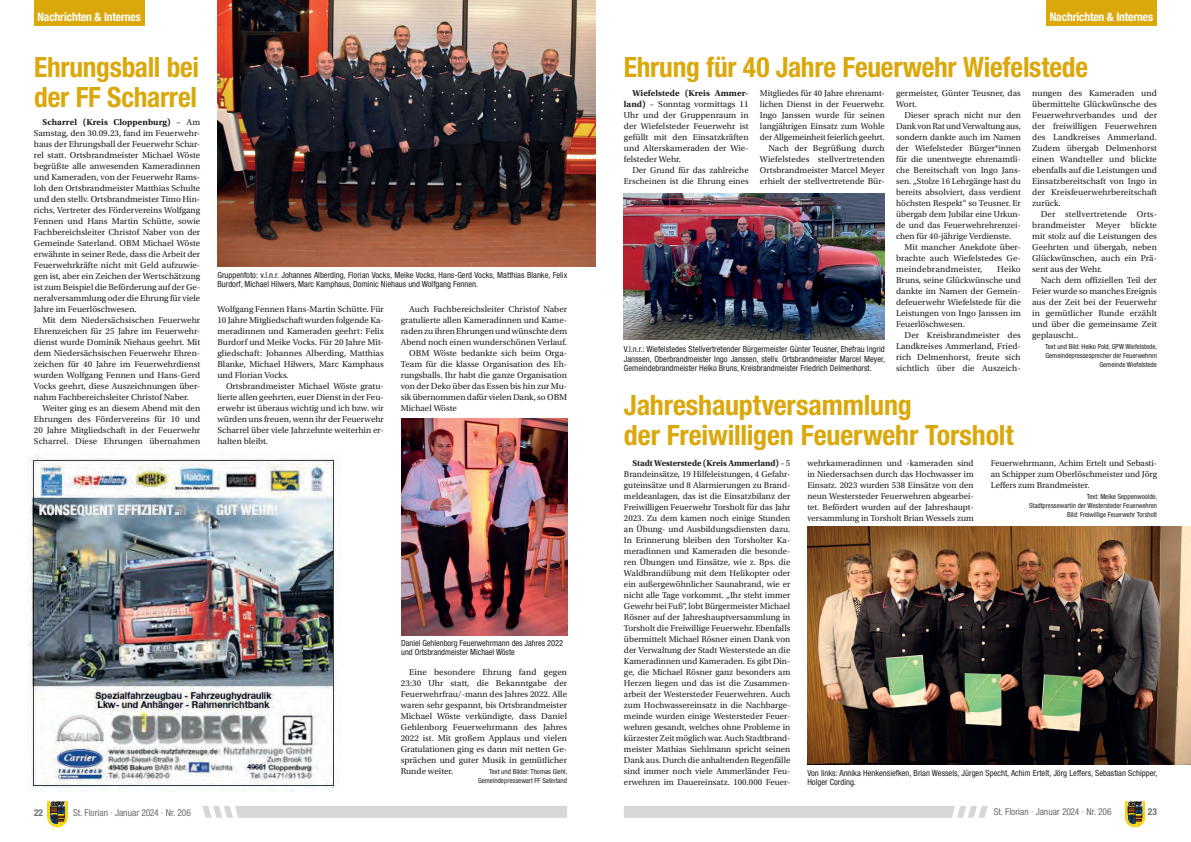
<style>
.page{position:relative;width:1191px;height:842px;background:#fff}
.page>*{position:absolute;margin:0;border:0;box-sizing:border-box;transform-origin:0 0}
.t1{font:700 condensed 28px/30px "Helvetica Neue LT Std";letter-spacing:-.01em;color:#dba80c}
.t2{font:700 condensed 11.8px "Helvetica Neue LT Std";letter-spacing:-.005em;color:#fff}
.t3{font:condensed 9.5px "Helvetica Neue LT Std";color:#6c6d70}
.t4{font:700 condensed 9.5px "Helvetica Neue LT Std";color:#6c6d70}
.t5{font:9px/11px "Utopia Std";color:#231f20;text-align:justify}
.t6{font:condensed 8.5px/9.2px "Helvetica Neue LT Std";color:#231f20}
.t7{font:condensed 7px/9px "Helvetica Neue LT Std";color:#231f20;text-align:right}
.s1{font-weight:700}
</style>
<div class="page">
<div style="left:202px;top:806px;width:365px;height:12px;background:#d6d7d9"></div>
<div style="left:624px;top:806px;width:363px;height:12px;background:#d6d7d9"></div>
<svg style="left:47px;top:801px;width:20px;height:26px"></svg>
<svg style="left:1125px;top:801px;width:20px;height:26px"></svg>
<div style="left:34px;top:0;width:111px;height:26px;background:#dba80c"></div>
<div style="left:1046px;top:0;width:111px;height:26px;background:#dba80c"></div>
<img style="left:217px;top:0;width:378px;height:267px">
<img style="left:401px;top:419px;width:166px;height:216px">
<img style="left:624px;top:194px;width:260px;height:145px">
<img style="left:28px;top:455px;width:311px;height:336px">
<img style="left:807px;top:527px;width:384px;height:237px">
<h2 class="t2" style="left:37px;top:9px;width:105px">Nachrichten &amp; Internes</h2>
<h2 class="t2" style="left:1049px;top:9px;width:105px">Nachrichten &amp; Internes</h2>
<h1 class="t1" style="left:34px;top:51px;width:166px">Ehrungsball bei der FF Scharrel</h1>
<p class="t5" style="left:34px;top:117px;width:168px;text-indent:9px"><span class="s1">Scharrel (Kreis Cloppenburg)</span> – Am Samstag, den 30.09.23, fand im Feuerwehr&shy;haus der Ehrungsball der Feuerwehr Schar&shy;rel statt. Ortsbrandmeister Michael Wöste begrüßte alle anwesenden Kameradinnen und Kameraden, von der Feuerwehr Rams&shy;loh den Ortsbrandmeister Matthias Schulte und den stellv. Ortsbrandmeister Timo Hin&shy;richs, Vertreter des Fördervereins Wolfgang Fennen und Hans Martin Schütte, sowie Fachbereichsleiter Christof Naber von der Gemeinde Saterland. OBM Michael Wöste erwähnte in seiner Rede, dass die Arbeit der Feuerwehrkräfte nicht mit Geld aufzuwie&shy;gen ist, aber ein Zeichen der Wertschätzung ist zum Beispiel die Beförderung auf der Ge&shy;neralversammlung oder die Ehrung für viele Jahre im Feuerlöschwesen.</p>
<p class="t5" style="left:34px;top:315px;width:168px;text-indent:9px">Mit dem Niedersächsischen Feuerwehr Ehrenzeichen für 25 Jahre im Feuerwehr&shy;dienst wurde Dominik Niehaus geehrt. Mit dem Niedersächsischen Feuerwehr Ehren&shy;zeichen für 40 Jahre im Feuerwehrdienst wurden Wolfgang Fennen und Hans-Gerd Vocks geehrt, diese Auszeichnungen über&shy;nahm Fachbereichsleiter Christof Naber.</p>
<p class="t5" style="left:34px;top:403px;width:168px;text-indent:9px">Weiter ging es an diesem Abend mit den Ehrungen des Fördervereins für 10 und 20 Jahre Mitgliedschaft in der Feuerwehr Scharrel. Diese Ehrungen übernahmen</p>
<h1 class="t1" style="left:624px;top:51px;width:465px">Ehrung für 40 Jahre Feuerwehr Wiefelstede</h1>
<p class="t5" style="left:624px;top:88px;width:126px;text-indent:9px"><span class="s1">Wiefelstede (Kreis Ammer&shy;land)</span> – Sonntag vormittags 11<br>Uhr und der Gruppenraum in der Wiefelsteder Feuerwehr ist gefüllt mit den Einsatzkräften und Alterskameraden der Wie&shy;felsteder Wehr.</p>
<p class="t5" style="left:624px;top:165px;width:126px;text-align:right">Der Grund für das zahlreiche<br>Erscheinen ist die Ehrung eines</p>
<p class="t5" style="left:1032px;top:88px;width:126px">nungen des Kameraden und übermittelte Glückwünsche des Feuerwehrverbandes und der der freiwilligen Feuerwehren des Landkreises Ammerland.<br>Zudem übergab Delmenhorst einen Wandteller und blickte ebenfalls auf die Leistungen und Einsatzbereitschaft von Ingo in der Kreisfeuerwehrbereitschaft zurück.</p>
<p class="t5" style="left:1032px;top:209px;width:126px;text-indent:9px">Der stellvertretende Orts&shy;brandmeister Meyer blickte mit stolz auf die Leistungen des Geehrten und übergab, neben Glückwünschen, auch ein Prä&shy;sent aus der Wehr.</p>
<p class="t5" style="left:1032px;top:275px;width:126px;text-indent:9px">Nach dem offiziellen Teil der Feier wurde so manches Ereignis aus der Zeit bei der Feuerwehr in gemütlicher Runde erzählt und über die gemeinsame Zeit geplauscht..</p>
<p class="t7" style="left:1045px;top:342px;width:114px">Text und Bild: Heiko Pold, GPW Wiefelstede,<br>Gemeindepressesprecher der Feuerwehren<br>Gemeinde Wiefelstede</p>
<p class="t5" style="left:760px;top:88px;width:126px;text-align:right">Mitgliedes für 40 Jahre ehrenamt&shy;lichen Dienst in der Feuerwehr.<br>Ingo Janssen wurde für seinen langjährigen Einsatz zum Wohle der Allgemeinheit feierlich geehrt.<br>Nach der Begrüßung durch<br>Wiefelstedes stellvertretenden<br>Ortsbrandmeister Marcel Meyer erhielt der stellvertretende Bür-</p>
<p class="t5" style="left:896px;top:88px;width:126px">germeister, Günter Teusner, das<br>Wort.</p>
<p class="t5" style="left:896px;top:110px;width:126px;text-indent:9px">Dieser sprach nicht nur den Dank von Rat und Verwaltung aus, sondern dankte auch im Namen der Wiefelsteder Bürger*innen für die unentwegte ehrenamtli&shy;che Bereitschaft von Ingo Jans&shy;sen. „Stolze 16 Lehrgänge hast du bereits absolviert, dass verdient höchsten Respekt“ so Teusner. Er übergab dem Jubilar eine Urkun&shy;de und das Feuerwehrehrenzei&shy;chen für 40-jährige Verdienste.</p>
<p class="t5" style="left:896px;top:242px;width:126px;text-indent:9px">Mit mancher Anekdote über&shy;brachte auch Wiefelstedes Ge&shy;meindebrandmeister,</p>
<p class="t5" style="left:896px;top:264px;width:126px;text-indent:101px">Heiko Bruns, seine Glückwünsche und dankte im Namen der Gemein&shy;defeuerwehr Wiefelstede für die Leistungen von Ingo Janssen im Feuerlöschwesen.</p>
<p class="t5" style="left:896px;top:330px;width:126px;text-indent:9px">Der Kreisbrandmeister des Landkreises Ammerland, Fried&shy;rich Delmenhorst, freute sich sichtlich über die Auszeich-</p>
<p class="t6" style="left:217px;top:270px;width:351px">Gruppenfoto: v.l.n.r. Johannes Alberding, Florian Vocks, Meike Vocks, Hans-Gerd Vocks, Matthias Blanke, Felix<br>Burdorf, Michael Hilwers, Marc Kamphaus, Dominic Niehaus und Wolfgang Fennen.</p>
<p class="t5" style="left:409px;top:304px;width:159px">Auch Fachbereichsleiter Christof Naber</p>
<p class="t5" style="left:401px;top:315px;width:168px">gratulierte allen Kameradinnen und Kame-</p>
<p class="t5" style="left:401px;top:326px;width:168px">raden zu ihren Ehrungen und wünschte dem</p>
<p class="t5" style="left:401px;top:337px;width:168px">Abend noch einen wunderschönen Verlauf.</p>
<p class="t5" style="left:409px;top:348px;width:159px">OBM Wöste bedankte sich beim Orga-</p>
<p class="t5" style="left:401px;top:359px;width:168px">Team für die klasse Organisation des Eh-</p>
<p class="t5" style="left:401px;top:370px;width:168px">rungsballs. Ihr habt die ganze Organisation</p>
<p class="t5" style="left:401px;top:381px;width:168px">von der Deko über das Essen bis hin zur Mu-</p>
<p class="t5" style="left:401px;top:392px;width:168px">sik übernommen dafür vielen Dank, so OBM</p>
<p class="t5" style="left:401px;top:403px;width:58px">Michael Wöste</p>
<p class="t5" style="left:217px;top:304px;width:168px">Wolfgang Fennen Hans-Martin Schütte. Für 10 Jahre Mitgliedschaft wurden folgende Ka&shy;meradinnen und Kameraden geehrt: Felix Burdorf und Meike Vocks. Für 20 Jahre Mit&shy;gliedschaft: Johannes Alberding, Matthias Blanke, Michael Hilwers, Marc Kamphaus und Florian Vocks.</p>
<p class="t5" style="left:217px;top:381px;width:168px;text-indent:9px">Ortsbrandmeister Michael Wöste gratu&shy;lierte allen geehrten, euer Dienst in der Feu&shy;erwehr ist überaus wichtig und ich bzw. wir würden uns freuen, wenn ihr der Feuerwehr Scharrel über viele Jahrzehnte weiterhin er&shy;halten bleibt.</p>
<p class="t6" style="left:624px;top:345px;width:263px;text-align:justify">V.l.n.r.: Wiefelstedes Stellvertretender Bürgermeister Günter Teusner, Ehefrau Ingrid Janssen, Oberbrandmeister Ingo Janssen, stellv. Ortsbrandmeister Marcel Meyer, Gemeindebrandmeister Heiko Bruns, Kreisbrandmeister Friedrich Delmenhorst.</p>
<h1 class="t1" style="left:624px;top:389px;width:391px">Jahreshauptversammlung<br>der Freiwilligen Feuerwehr Torsholt</h1>
<p class="t5" style="left:807px;top:458px;width:168px">wehrkameradinnen und -kameraden sind in Niedersachsen durch das Hochwasser im Einsatz. 2023 wurden 538 Einsätze von den neun Westersteder Feuerwehren abgearbei&shy;tet. Befördert wurden auf der Jahreshaupt&shy;versammlung in Torsholt Brian Wessels zum</p>
<p class="t5" style="left:990px;top:458px;width:168px">Feuerwehrmann, Achim Ertelt und Sebasti&shy;an Schipper zum Oberlöschmeister und Jörg Leffers zum Brandmeister.</p>
<p class="t5" style="left:624px;top:458px;width:168px;text-indent:9px"><span class="s1">Stadt Westerstede (Kreis Ammerland)</span> – 5<br>Brandeinsätze, 19 Hilfeleistungen, 4 Gefahr&shy;guteinsätze und 8 Alarmierungen zu Brand&shy;meldeanlagen, das ist die Einsatzbilanz der Freiwilligen Feuerwehr Torsholt für das Jahr 2023. Zu dem kamen noch einige Stunden an Übung- und Ausbildungsdiensten dazu.<br>In Erinnerung bleiben den Torsholter Ka&shy;meradinnen und Kameraden die besonde&shy;ren Übungen und Einsätze, wie z. Bps. die Waldbrandübung mit dem Helikopter oder ein außergewöhnlicher Saunabrand, wie er nicht alle Tage vorkommt. „Ihr steht immer Gewehr bei Fuß“, lobt Bürgermeister Michael Rösner auf der Jahreshauptversammlung in Torsholt die Freiwillige Feuerwehr. Ebenfalls übermittelt Michael Rösner einen Dank von der Verwaltung der Stadt Westerstede an die Kameradinnen und Kameraden. Es gibt Din&shy;ge, die Michael Rösner ganz besonders am Herzen liegen und das ist die Zusammen&shy;arbeit der Westersteder Feuerwehren. Auch zum Hochwassereinsatz in die Nachbarge&shy;meinde wurden einige Westersteder Feuer&shy;wehren gesandt, welches ohne Probleme in kürzester Zeit möglich war. Auch Stadtbrand&shy;meister Mathias Siehlmann spricht seinen Dank aus. Durch die anhaltenden Regenfälle sind immer noch viele Ammerländer Feu&shy;erwehren im Dauereinsatz. 100.000 Feuer-</p>
<p class="t7" style="left:1029px;top:492px;width:130px">Text: Meike Seppenwoolde,<br>Stadtpressewartin der Westersteder Feuerwehren<br>Bild: Freiwillige Feuerwehr Torsholt</p>
<p class="t6" style="left:401px;top:638px;width:164px">Daniel Gehlenborg Feuerwehrmann des Jahres 2022 und Ortsbrandmeister Michael Wöste</p>
<p class="t5" style="left:401px;top:667px;width:168px;text-indent:9px">Eine besondere Ehrung fand gegen 23:30 Uhr statt, die Bekanntgabe der Feuerwehrfrau/-mann des Jahres 2022. Alle waren sehr gespannt, bis Ortsbrandmeister Michael Wöste verkündigte, dass Daniel Gehlenborg Feuerwehrmann des Jahres 2022 ist. Mit großem Applaus und vielen Gratulationen ging es dann mit netten Ge&shy;sprächen und guter Musik in gemütlicher Runde weiter.</p>
<p class="t7" style="left:478px;top:767px;width:91px">Text und Bilder: Thomas Giehl,<br>Gemeindepressewart FF Saterland</p>
<p class="t6" style="left:807px;top:768px;width:351px">Von links: Annika Henkensiefken, Brian Wessels, Jürgen Specht, Achim Ertelt, Jörg Leffers, Sebastian Schipper,<br>Holger Cording.</p>
<p class="t4" style="left:34px;top:806px;width:11px">22</p>
<p class="t3" style="left:73px;top:807px;width:119px">St. Florian · Januar 2024 · Nr. 206</p>
<p class="t3" style="left:993px;top:806px;width:119px">St. Florian · Januar 2024 · Nr. 206</p>
<p class="t4" style="left:1147px;top:806px;width:11px">23</p>
</div>
